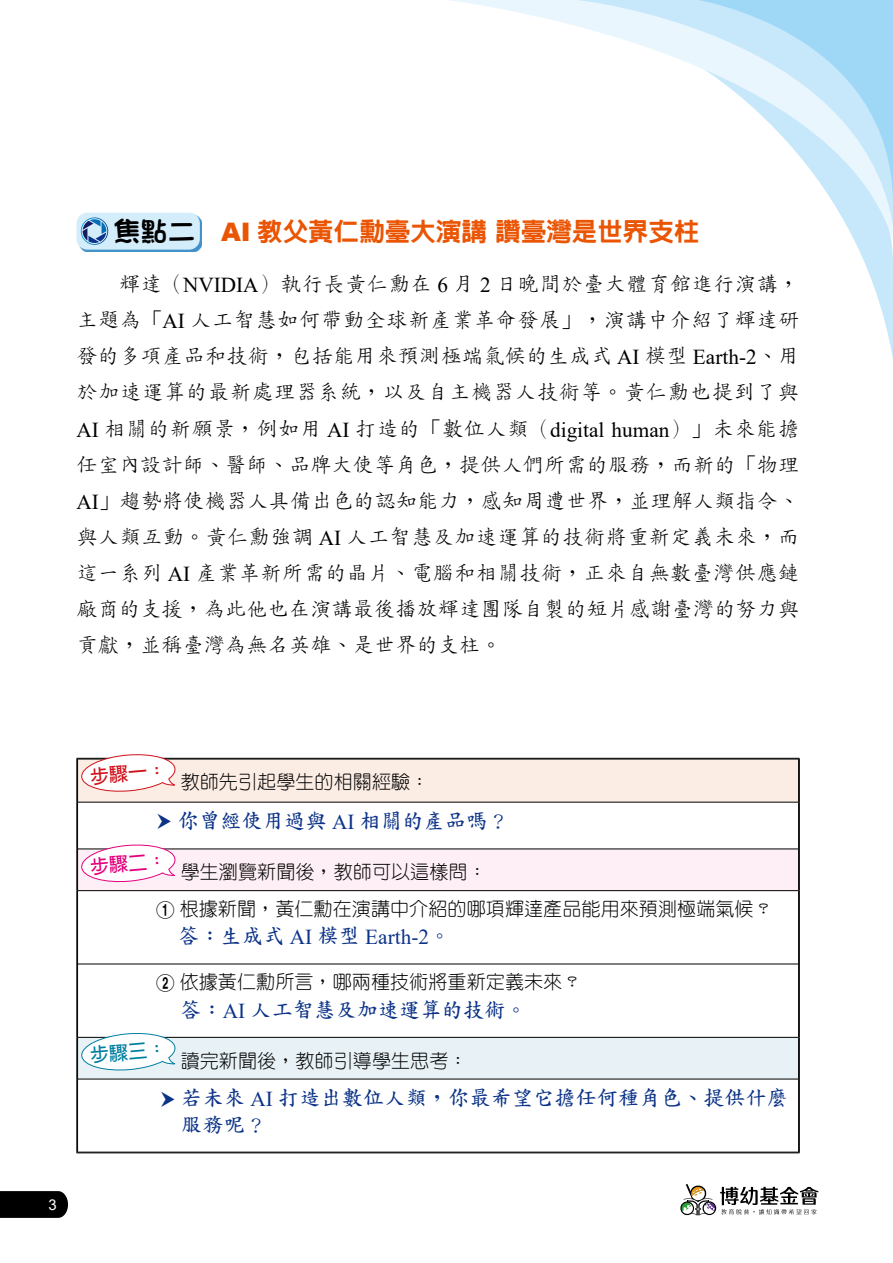
<style>
.page{position:relative;width:893px;height:1263px;background:#fff}
.page>*{position:absolute;margin:0;border:0;box-sizing:border-box;transform-origin:0 0}
.t1{font:800 25.5px "AR Hei B5";color:#ea5504}
.t2{font:300 21.3px/36.2px "AR Std Kai B5";color:#000;text-align:justify}
.t3{font:700 21.3px/26.5px "AR Std Kai B5";color:#0c3388}
.t4{font:21.3px "Times New Roman";color:#0c3388}
.t5{font:300 19.2px/36.9px "AR Yuan B5";color:#000}
.t6{font:700 19.2px "AR Hei B5";color:#d0121b}
.t7{font:700 19.2px "AR Hei B5";color:#e4007f}
.t8{font:700 19.2px "AR Hei B5";color:#007fa0}
.t9{font:14.85px "Arial";color:#fff}
.s1{font-family:"DF Fang Yuan Std W7";font-weight:400;font-size:27.45px;color:#000}
.s2{font-family:"Arial";font-weight:900}
.s3{font-family:"Times New Roman";font-weight:400}
.s4{font-family:"HL04";font-weight:400}
.s5{font-family:"AR Std Kai B5";font-weight:700}
</style>
<div class="page">
<svg style="left:854px;top:241px;width:39px;height:118px"></svg>
<svg style="left:450px;top:0;width:443px;height:241px"></svg>
<svg style="left:577px;top:0;width:316px;height:226px"></svg>
<svg style="left:698px;top:0;width:195px;height:205px"></svg>
<svg style="left:0;top:1191px;width:68px;height:27px;background:#090909"></svg>
<svg style="left:680px;top:1184px;width:138px;height:32px"></svg>
<div style="left:78px;top:215px;width:124px;height:37px;background:#036eb8;opacity:.75"></div>
<div style="left:77px;top:213px;width:123px;height:37px;background:#d3edfb;border-radius:11px"></div>
<svg style="left:81px;top:217px;width:27px;height:28px"></svg>
<div style="left:77px;top:758px;width:722px;height:44px;background:#fbece4"></div>
<div style="left:77px;top:849px;width:722px;height:42px;background:#fdeff5"></div>
<div style="left:77px;top:1037px;width:722px;height:42px;background:#e8f2f6"></div>
<hr style="left:77px;top:758px;width:722px;height:1px;background:#000">
<hr style="left:77px;top:759px;width:722px;height:1px;background:#000">
<hr style="left:77px;top:759px;width:1px;height:43px;background:#000">
<hr style="left:798px;top:759px;width:1px;height:43px;background:#000">
<hr style="left:799px;top:758px;width:1px;height:44px;background:#000">
<hr style="left:77px;top:802px;width:1px;height:47px;background:#000">
<hr style="left:798px;top:802px;width:1px;height:47px;background:#000">
<hr style="left:799px;top:802px;width:1px;height:47px;background:#000">
<hr style="left:77px;top:849px;width:1px;height:42px;background:#000">
<hr style="left:798px;top:849px;width:1px;height:42px;background:#000">
<hr style="left:799px;top:849px;width:1px;height:42px;background:#000">
<hr style="left:77px;top:891px;width:1px;height:73px;background:#000">
<hr style="left:798px;top:891px;width:1px;height:73px;background:#000">
<hr style="left:799px;top:891px;width:1px;height:73px;background:#000">
<hr style="left:77px;top:964px;width:1px;height:73px;background:#000">
<hr style="left:798px;top:964px;width:1px;height:73px;background:#000">
<hr style="left:799px;top:964px;width:1px;height:73px;background:#000">
<hr style="left:77px;top:1037px;width:1px;height:42px;background:#000">
<hr style="left:798px;top:1037px;width:1px;height:42px;background:#000">
<hr style="left:799px;top:1037px;width:1px;height:42px;background:#000">
<hr style="left:77px;top:1079px;width:1px;height:73px;background:#000">
<hr style="left:798px;top:1079px;width:1px;height:73px;background:#000">
<hr style="left:799px;top:1079px;width:1px;height:74px;background:#000">
<hr style="left:77px;top:1152px;width:722px;height:1px;background:#000">
<hr style="left:78px;top:802px;width:720px;height:1px;background:#000">
<hr style="left:78px;top:849px;width:720px;height:1px;background:#000">
<hr style="left:78px;top:890px;width:720px;height:1px;background:#000">
<hr style="left:78px;top:964px;width:720px;height:1px;background:#000">
<hr style="left:78px;top:1037px;width:720px;height:1px;background:#000">
<hr style="left:78px;top:1079px;width:720px;height:1px;background:#000">
<svg style="left:81px;top:754px;width:95px;height:38px"></svg>
<svg style="left:81px;top:844px;width:95px;height:39px"></svg>
<svg style="left:81px;top:1033px;width:95px;height:38px"></svg>
<p class="t1" style="left:113px;top:218px;width:588px"><span class="s1">焦點二</span> <span class="s2">AI</span> 教父黃仁勳臺大演講讚臺灣是世界支柱</p>
<p class="t2" style="left:76px;top:266px;width:725px;text-indent:43px">輝達（<span class="s3">NVIDIA</span>）執行長黃仁勳在 <span class="s3">6</span> 月 <span class="s3">2</span> 日晚間於臺大體育館進行演講，主題為「<span class="s3">AI</span> 人工智慧如何帶動全球新產業革命發展」，演講中介紹了輝達研發的多項產品和技術，包括能用來預測極端氣候的生成式 <span class="s3">AI</span> 模型 <span class="s3">Earth-2</span>、用於加速運算的最新處理器系統，以及自主機器人技術等。黃仁勳也提到了與<span class="s3">AI</span> 相關的新願景，例如用 <span class="s3">AI</span> 打造的「數位人類（<span class="s3">digital human</span>）」未來能擔任室內設計師、醫師、品牌大使等角色，提供人們所需的服務，而新的「物理<span class="s3">AI</span>」趨勢將使機器人具備出色的認知能力，感知周遭世界，並理解人類指令、與人類互動。黃仁勳強調 <span class="s3">AI</span> 人工智慧及加速運算的技術將重新定義未來，而這一系列 <span class="s3">AI</span> 產業革新所需的晶片、電腦和相關技術，正來自無數臺灣供應鏈廠商的支援，為此他也在演講最後播放輝達團隊自製的短片感謝臺灣的努力與貢獻，並稱臺灣為無名英雄、是世界的支柱。</p>
<p class="t9" style="left:49px;top:1194px;width:10px">3</p>
<p class="t6" style="left:89px;top:767px;width:78px;rotate:-5deg">步驟一：</p>
<p class="t5" style="left:181px;top:763px;width:250px">教師先引起學生的相關經驗：</p>
<p class="t3" style="left:178px;top:808px;width:332px">你曾經使用過與 <span class="s3">AI</span> 相關的產品嗎？</p>
<p class="t7" style="left:89px;top:857px;width:78px;rotate:-5deg">步驟二：</p>
<p class="t5" style="left:156px;top:853px;width:619px;text-indent:25px">學生瀏覽新聞後，教師可以這樣問：<br><span class="s4">1</span> 根據新聞，黃仁勳在演講中介紹的哪項輝達產品能用來預測極端氣候？</p>
<p class="t4" style="left:178px;top:922px;width:274px"><span class="s5">答：生成式</span> AI <span class="s5">模型</span> Earth-2<span class="s5">。</span></p>
<p class="t5" style="left:156px;top:963px;width:427px"><span class="s4">2</span> 依據黃仁勳所言，哪兩種技術將重新定義未來？</p>
<p class="t3" style="left:180px;top:996px;width:348px">答： <span class="s3">AI</span> 人工智慧及加速運算的技術。</p>
<p class="t8" style="left:89px;top:1045px;width:78px;rotate:-5deg">步驟三：</p>
<p class="t5" style="left:181px;top:1042px;width:289px">讀完新聞後，教師引導學生思考：</p>
<p class="t3" style="left:181px;top:1085px;width:609px">若未來 <span class="s3">AI</span> 打造出數位人類，你最希望它擔任何種角色、提供什麼服務呢？</p>
</div>
